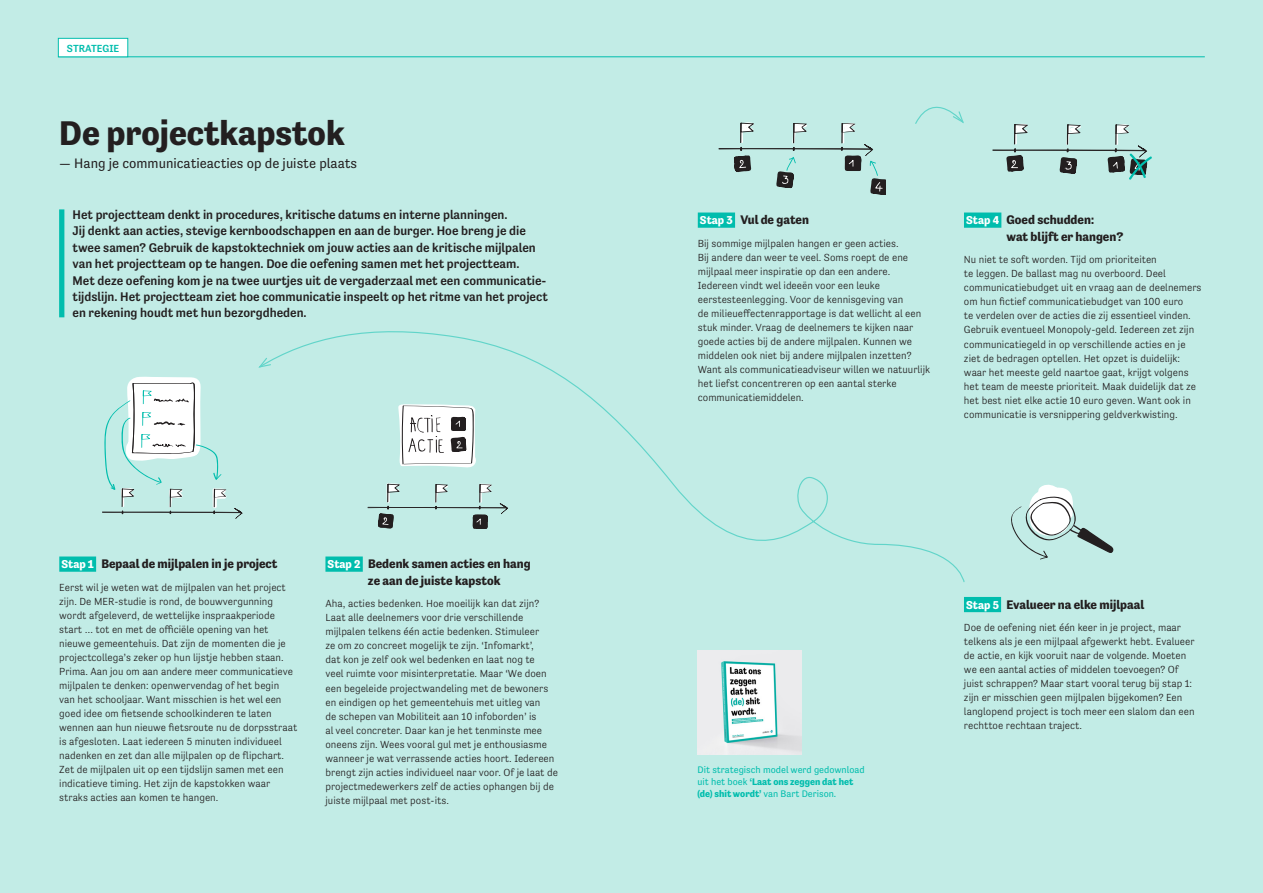
<style>
.page{position:relative;width:1263px;height:893px;background:#c2ece6}
.page>*{position:absolute;margin:0;border:0;box-sizing:border-box;transform-origin:0 0}
.TITEL_VERHAAL{font:700 35.1px "Tenso";color:#231f20}
.TUSSENTITEL_STRATEGI{font:14.1px "Tenso";color:#231f20}
.INLEIDING_strategie{font:500 12.9px/16.4px "Tenso";color:#231f20}
.TUSSENTITEL_STRATEGI-2{font:700 12.75px/16.5px "Tenso";color:#231f20}
.BODYTEKST{font:300 10.5px/14.1px "Tenso";color:#231f20}
.t1{font:500 10.5px "Tenso";color:#00bdad}
.VOETTEKST_PAGINANUMM{font:9.75px/12px "Tenso";color:#00bdad}
.s1{font-size:11.7px;color:#fff}
.s2{font-weight:700}
</style>
<div class="page">
<hr style="left:58px;top:56px;width:1147px;height:1px;background:#00bdad">
<div style="left:58px;top:38px;width:70px;height:19px;background:#fff"></div>
<div style="left:58px;top:38px;width:70px;height:19px;border:1px solid #00bdad"></div>
<div style="left:59px;top:209px;width:5px;height:108px;background:#00bdad"></div>
<div style="left:59px;top:556px;width:37px;height:16px;background:#00bdad"></div>
<div style="left:964px;top:597px;width:37px;height:15px;background:#00bdad"></div>
<div style="left:698px;top:213px;width:37px;height:15px;background:#00bdad"></div>
<div style="left:964px;top:213px;width:37px;height:15px;background:#00bdad"></div>
<svg style="left:915px;top:106px;width:49px;height:18px"></svg>
<svg style="left:102px;top:377px;width:141px;height:142px"></svg>
<svg style="left:718px;top:122px;width:167px;height:73px"></svg>
<svg style="left:992px;top:124px;width:160px;height:56px"></svg>
<svg style="left:1011px;top:484px;width:103px;height:76px"></svg>
<svg style="left:272px;top:331px;width:693px;height:251px"></svg>
<svg style="left:258px;top:358px;width:14px;height:10px"></svg>
<img style="left:697px;top:651px;width:104px;height:103px">
<p class="t1" style="left:67px;top:42px;width:54px">STRATEGIE</p>
<p class="TITEL_VERHAAL" style="left:59px;top:113px;width:287px">De projectkapstok</p>
<p class="TUSSENTITEL_STRATEGI" style="left:59px;top:155px;width:299px">— Hang je communicatieacties op de juiste plaats</p>
<p class="INLEIDING_strategie" style="left:73px;top:206px;width:477px">Het projectteam denkt in procedures, kritische datums en interne planningen.<br>Jij denkt aan acties, stevige kernboodschappen en aan de burger. Hoe breng je die twee samen? Gebruik de kapstoktechniek om jouw acties aan de kritische mijlpalen van het projectteam op te hangen. Doe die oefening samen met het projectteam.<br>Met deze oefening kom je na twee uurtjes uit de vergaderzaal met een communicatie&shy;tijdslijn. Het projectteam ziet hoe communicatie inspeelt op het ritme van het project en rekening houdt met hun bezorgdheden.</p>
<p class="TUSSENTITEL_STRATEGI-2" style="left:700px;top:212px;width:111px"><span class="s1">Stap 3</span> Vul de gaten</p>
<p class="BODYTEKST" style="left:698px;top:236px;width:234px">Bij sommige mijlpalen hangen er geen acties.<br>Bij andere dan weer te veel. Soms roept de ene mijlpaal meer inspiratie op dan een andere.<br>Iedereen vindt wel ideeën voor een leuke eerstesteenlegging. Voor de kennisgeving van<br>de milieueffectenrapportage is dat wellicht al een stuk minder. Vraag de deelnemers te kijken naar goede acties bij de andere mijlpalen. Kunnen we middelen ook niet bij andere mijlpalen inzetten?<br>Want als communicatieadviseur willen we natuurlijk het liefst concentreren op een aantal sterke communicatiemiddelen.</p>
<p class="TUSSENTITEL_STRATEGI-2" style="left:1006px;top:212px;width:118px;text-indent:-40px"><span class="s1">Stap 4</span> Goed schudden:<br>wat blijft er hangen?</p>
<p class="BODYTEKST" style="left:964px;top:253px;width:239px">Nu niet te soft worden. Tijd om prioriteiten<br>te leggen. De ballast mag nu overboord. Deel communicatiebudget uit en vraag aan de deelnemers om hun fictief communicatiebudget van 100 euro<br>te verdelen over de acties die zij essentieel vinden.<br>Gebruik eventueel Monopoly-geld. Iedereen zet zijn communicatiegeld in op verschillende acties en je ziet de bedragen optellen. Het opzet is duidelijk: waar het meeste geld naartoe gaat, krijgt volgens het team de meeste prioriteit. Maak duidelijk dat ze het best niet elke actie 10 euro geven. Want ook in communicatie is versnippering geldverkwisting.</p>
<p class="TUSSENTITEL_STRATEGI-2" style="left:61px;top:556px;width:218px"><span class="s1">Stap 1</span> Bepaal de mijlpalen in je project</p>
<p class="BODYTEKST" style="left:59px;top:580px;width:239px">Eerst wil je weten wat de mijlpalen van het project zijn. De MER-studie is rond, de bouwvergunning wordt afgeleverd, de wettelijke inspraakperiode start … tot en met de officiële opening van het nieuwe gemeentehuis. Dat zijn de momenten die je projectcollega’s zeker op hun lijstje hebben staan.<br>Prima. Aan jou om aan andere meer communicatieve mijlpalen te denken: openwervendag of het begin van het schooljaar. Want misschien is het wel een goed idee om fietsende schoolkinderen te laten wennen aan hun nieuwe fietsroute nu de dorpsstraat is afgesloten. Laat iedereen 5 minuten individueel nadenken en zet dan alle mijlpalen op de flipchart.<br>Zet de mijlpalen uit op een tijdslijn samen met een indicatieve timing. Het zijn de kapstokken waar straks acties aan komen te hangen.</p>
<p class="TUSSENTITEL_STRATEGI-2" style="left:368px;top:556px;width:164px;text-indent:-40px"><span class="s1">Stap 2</span> Bedenk samen acties en hang ze aan de juiste kapstok</p>
<p class="BODYTEKST" style="left:325px;top:597px;width:234px">Aha, acties bedenken. Hoe moeilijk kan dat zijn?<br>Laat alle deelnemers voor drie verschillende mijlpalen telkens één actie bedenken. Stimuleer<br>ze om zo concreet mogelijk te zijn. ‘Infomarkt’,<br>dat kon je zelf ook wel bedenken en laat nog te<br>veel ruimte voor misinterpretatie. Maar ‘We doen een begeleide projectwandeling met de bewoners en eindigen op het gemeentehuis met uitleg van<br>de schepen van Mobiliteit aan 10 infoborden’ is<br>al veel concreter. Daar kan je het tenminste mee oneens zijn. Wees vooral gul met je enthousiasme wanneer je wat verrassende acties hoort. Iedereen brengt zijn acties individueel naar voor. Of je laat de projectmedewerkers zelf de acties ophangen bij de juiste mijlpaal met post-its.</p>
<p class="TUSSENTITEL_STRATEGI-2" style="left:966px;top:596px;width:180px"><span class="s1">Stap 5</span> Evalueer na elke mijlpaal</p>
<p class="BODYTEKST" style="left:964px;top:620px;width:232px">Doe de oefening niet één keer in je project, maar telkens als je een mijlpaal afgewerkt hebt. Evalueer de actie, en kijk vooruit naar de volgende. Moeten we een aantal acties of middelen toevoegen? Of juist schrappen? Maar start vooral terug bij stap 1: zijn er misschien geen mijlpalen bijgekomen? Een langlopend project is toch meer een slalom dan een rechttoe rechtaan traject.</p>
<p class="VOETTEKST_PAGINANUMM" style="left:697px;top:764px;width:169px">Dit strategisch model werd gedownload uit het boek <span class="s2">‘Laat ons zeggen dat het (de) shit wordt’</span> van Bart Derison.</p>
</div>
